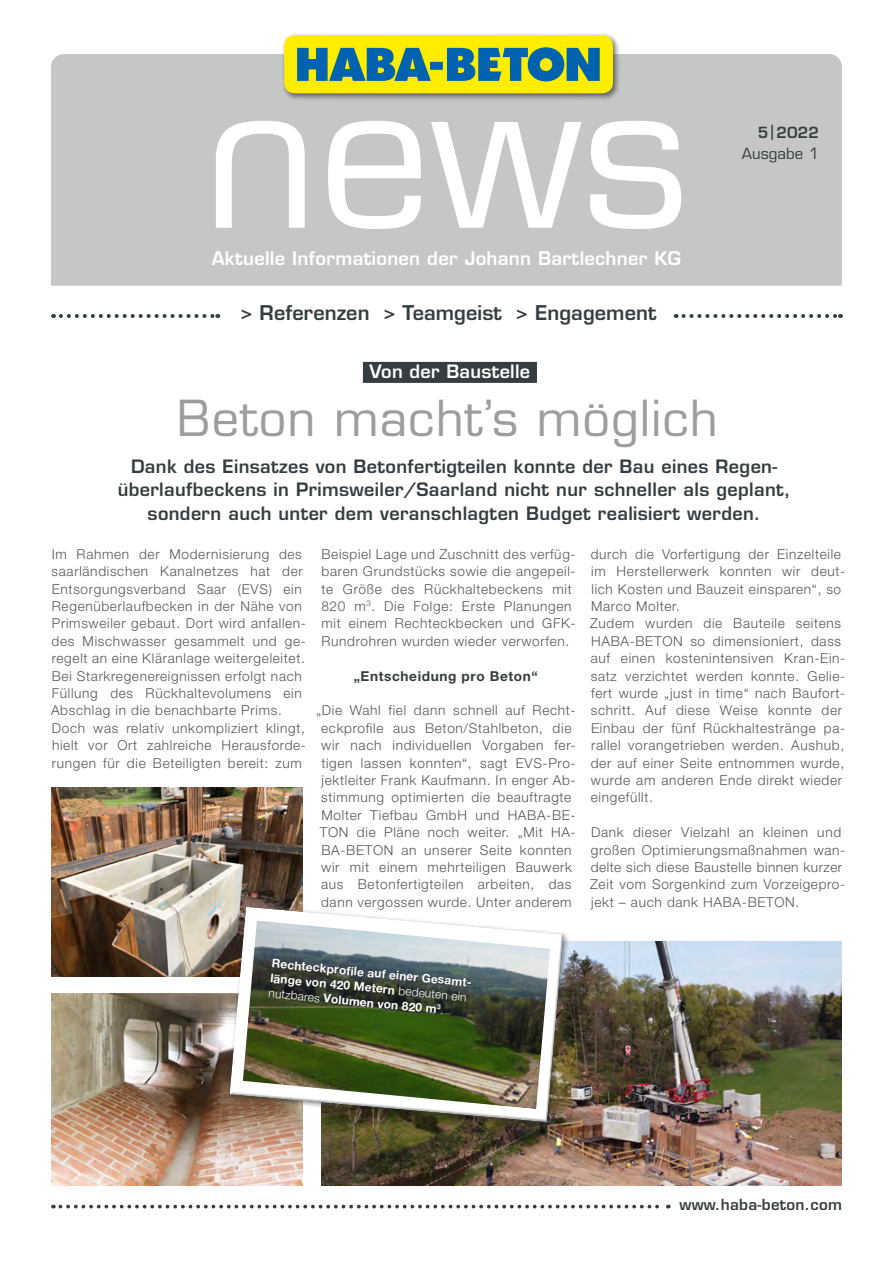
<style>
.page{position:relative;width:893px;height:1263px;background:#fff}
.page>*{position:absolute;margin:0;border:0;box-sizing:border-box;transform-origin:0 0}
.t1{font:48.45px "Eurostile LTCE";letter-spacing:.02em;color:#9d9d9c}
.t2{font:600 19.8px "Eurostile LTCE";letter-spacing:.005em;color:#363d40}
.t3{font:600 18.3px "Eurostile LTCE";letter-spacing:.015em;color:#fff}
.t4{font:600 18px/23.2px "Eurostile LTCE";letter-spacing:.02em;color:#363d40;text-align:center}
.t5{font:600 18px "Eurostile LTCE";letter-spacing:.015em;color:#fff}
.t6{font:600 15px "Eurostile LTCE";letter-spacing:.02em;color:#363d40}
.t7{font:15px "Eurostile LTCE";letter-spacing:.005em;color:#363d40}
.t8{font:300 13.65px/17.4px "Helvetica Neue LT Pro";letter-spacing:.05em;color:#575756}
.t9{font:700 13.65px "Helvetica Neue LT Pro";letter-spacing:.045em;color:#363d40}
.t10{font:700 12px/15px "Helvetica Neue LT Pro";color:#fff}
.s1{font-weight:300}
</style>
<div class="page">
<img style="left:51px;top:994px;width:252px;height:191px">
<img style="left:321px;top:942px;width:521px;height:243px">
<div style="left:363px;top:362px;width:174px;height:21px;background:#363d40"></div>
<div style="left:51px;top:54px;width:791px;height:232px;background:#c5c6c6"></div>
<svg style="left:216px;top:121px;width:465px;height:108px;fill:#c5c6c6"></svg>
<div style="left:282px;top:33px;width:338px;height:68px;background:#1d1d1b;opacity:.6"></div>
<div style="left:284px;top:35px;width:329px;height:58px;background:#ffed00;border-radius:11px"></div>
<svg style="left:297px;top:47px;width:303px;height:34px"></svg>
<img style="left:51px;top:788px;width:252px;height:188px">
<svg style="left:223px;top:900px;width:343px;height:229px"></svg>
<img style="left:229px;top:904px;width:337px;height:221px">
<div style="left:268px;top:958px;width:205px;height:58px;background:#1d1d1b;opacity:.75"></div>
<svg style="left:683px;top:314px;width:158px;height:4px"></svg>
<svg style="left:61px;top:314px;width:157px;height:4px"></svg>
<svg style="left:60px;top:1205px;width:609px;height:3px"></svg>
<svg style="left:437px;top:1004px;width:4px;height:6px"></svg>
<h3 class="t3" style="left:212px;top:247px;width:471px">Aktuelle Informationen der Johann Bartlechner KG</h3>
<h2 class="t2" style="left:241px;top:300px;width:417px">&gt; Referenzen &gt; Teamgeist &gt; Engagement</h2>
<h3 class="t5" style="left:369px;top:360px;width:162px">Von der Baustelle</h3>
<p class="t6" style="left:758px;top:123px;width:63px">5|2022</p>
<p class="t7" style="left:742px;top:144px;width:79px">Ausgabe 1</p>
<h1 class="t1" style="left:177px;top:389px;width:542px">Beton macht’s möglich</h1>
<h3 class="t4" style="left:118px;top:455px;width:674px">Dank des Einsatzes von Betonfertigteilen konnte der Bau eines Regen&shy;überlaufbeckens in Primsweiler/Saarland nicht nur schneller als geplant, sondern auch unter dem veranschlagten Budget realisiert werden.</h3>
<p class="t8" style="left:51px;top:545px;width:257px">Im Rahmen der Modernisierung des saarländischen Kanalnetzes hat der Entsorgungsverband Saar (EVS) ein Regenüberlaufbecken in der Nähe von Primsweiler gebaut. Dort wird anfallen&shy;des Mischwasser gesammelt und ge&shy;regelt an eine Kläranlage weitergeleitet.<br>Bei Starkregenereignissen erfolgt nach Füllung des Rückhaltevolumens ein Abschlag in die benachbarte Prims.<br>Doch was relativ unkompliziert klingt, hielt vor Ort zahlreiche Herausforde&shy;rungen für die Beteiligten bereit: zum</p>
<p class="t8" style="left:590px;top:545px;width:257px">durch die Vorfertigung der Einzelteile im Herstellerwerk konnten wir deut&shy;lich Kosten und Bauzeit einsparen“, so Marco Molter.<br>Zudem wurden die Bauteile seitens HABA-BETON so dimensioniert, dass auf einen kostenintensiven Kran-Ein&shy;satz verzichtet werden konnte. Gelie&shy;fert wurde „just in time“ nach Baufort&shy;schritt. Auf diese Weise konnte der Einbau der fünf Rückhaltestränge pa&shy;rallel vorangetrieben werden. Aushub, der auf einer Seite entnommen wurde, wurde am anderen Ende direkt wieder eingefüllt.</p>
<p class="t8" style="left:590px;top:823px;width:257px">Dank dieser Vielzahl an kleinen und großen Optimierungsmaßnahmen wan&shy;delte sich diese Baustelle binnen kurzer Zeit vom Sorgenkind zum Vorzeigepro&shy;jekt – auch dank HABA-BETON.</p>
<p class="t8" style="left:321px;top:545px;width:256px">Beispiel Lage und Zuschnitt des verfüg&shy;baren Grundstücks sowie die angepeil&shy;te Größe des Rückhaltebeckens mit 820 m<sup>3</sup>. Die Folge: Erste Planungen mit einem Rechteckbecken und GFK-Rundrohren wurden wieder verworfen.</p>
<p class="t9" style="left:354px;top:667px;width:186px">„Entscheidung pro Beton“</p>
<p class="t8" style="left:316px;top:701px;width:261px">„Die Wahl fiel dann schnell auf Recht&shy;eckprofile aus Beton/Stahlbeton, die wir nach individuellen Vorgaben fer&shy;tigen lassen konnten“, sagt EVS-Pro&shy;jektleiter Frank Kaufmann. In enger Ab&shy;stimmung optimierten die beauftragte Molter Tiefbau GmbH und HABA-BE-TON die Pläne noch weiter. „Mit HA-BA-BETON an unserer Seite konnten wir mit einem mehrteiligen Bauwerk aus Betonfertigteilen arbeiten, das dann vergossen wurde. Unter anderem</p>
<p class="t10" style="left:273px;top:954px;width:203px;rotate:6deg">Rechteckprofi le auf einer Gesamt&shy;länge von 420 Metern <span class="s1">bedeuten ein nutzbares</span> Volumen von 820 m <span class="s1">.</span></p>
<p class="t6" style="left:679px;top:1194px;width:164px">www.haba-beton.com</p>
</div>
